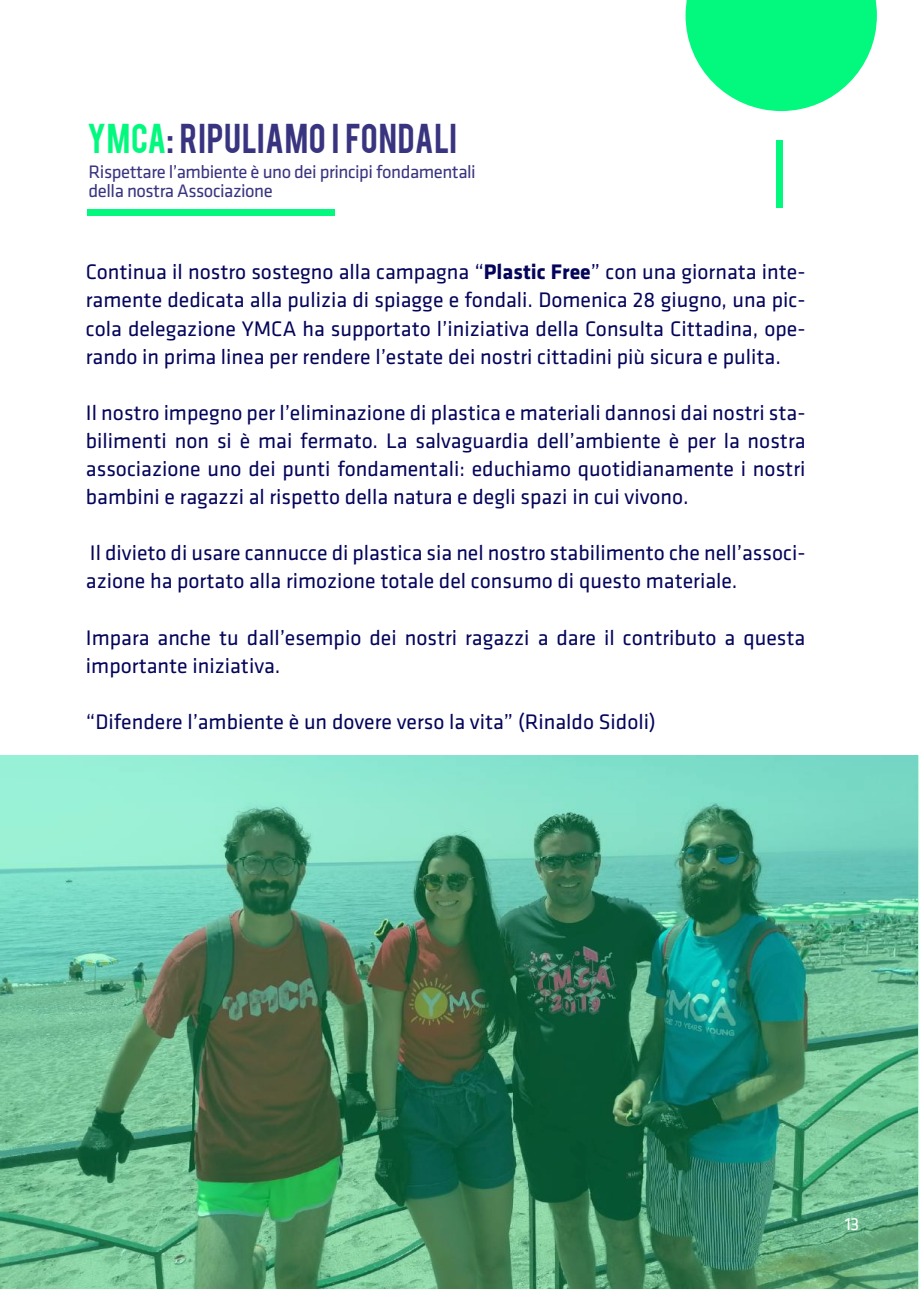
<style>
.page{position:relative;width:919px;height:1289px;background:#fff}
.page>*{position:absolute;margin:0;border:0;box-sizing:border-box;transform-origin:0 0}
.t1{font:32.7px "Bebas";letter-spacing:.02em;color:#39347f}
.t2{font:21.9px/28px "Klavika";color:#04045b;text-align:justify}
.t3{font:18.75px/18.8px "Klavika";letter-spacing:-.025em;color:#39347f}
.t4{font:18px "Klavika";color:#fff}
.s1{color:#03f97e}
.s2{font-weight:700}
</style>
<div class="page">
<img style="left:0;top:755px;width:918px;height:533px">
<svg style="left:685px;top:0;width:191px;height:111px"></svg>
<div style="left:87px;top:210px;width:248px;height:6px;background:#03f97e"></div>
<div style="left:776px;top:140px;width:7px;height:68px;background:#03f97e"></div>
<h1 class="t1" style="left:87px;top:115px;width:371px"><span class="s1">YMCA</span>: RIPULIAMO I FONDALI</h1>
<p class="t3" style="left:89px;top:163px;width:388px">Rispettare l’ambiente è uno dei principi fondamentali della nostra Associazione</p>
<p class="t2" style="left:86px;top:258px;width:721px">Continua il nostro sostegno alla campagna “<span class="s2">Plastic Free</span>” con una giornata inte&shy;ramente dedicata alla pulizia di spiagge e fondali. Domenica 28 giugno, una pic&shy;cola delegazione YMCA ha supportato l’iniziativa della Consulta Cittadina, ope&shy;rando in prima linea per rendere l’estate dei nostri cittadini più sicura e pulita.</p>
<p class="t2" style="left:86px;top:399px;width:721px">Il nostro impegno per l’eliminazione di plastica e materiali dannosi dai nostri sta&shy;bilimenti non si è mai fermato. La salvaguardia dell’ambiente è per la nostra associazione uno dei punti fondamentali: educhiamo quotidianamente i nostri bambini e ragazzi al rispetto della natura e degli spazi in cui vivono.</p>
<p class="t2" style="left:86px;top:539px;width:720px">Il divieto di usare cannucce di plastica sia nel nostro stabilimento che nell’associ&shy;azione ha portato alla rimozione totale del consumo di questo materiale.</p>
<p class="t2" style="left:86px;top:623px;width:720px">Impara anche tu dall’esempio dei nostri ragazzi a dare il contributo a questa importante iniziativa.</p>
<p class="t2" style="left:86px;top:708px;width:571px">“Difendere l’ambiente è un dovere verso la vita” (Rinaldo Sidoli)</p>
<p class="t4" style="left:844px;top:1213px;width:16px">13</p>
</div>
